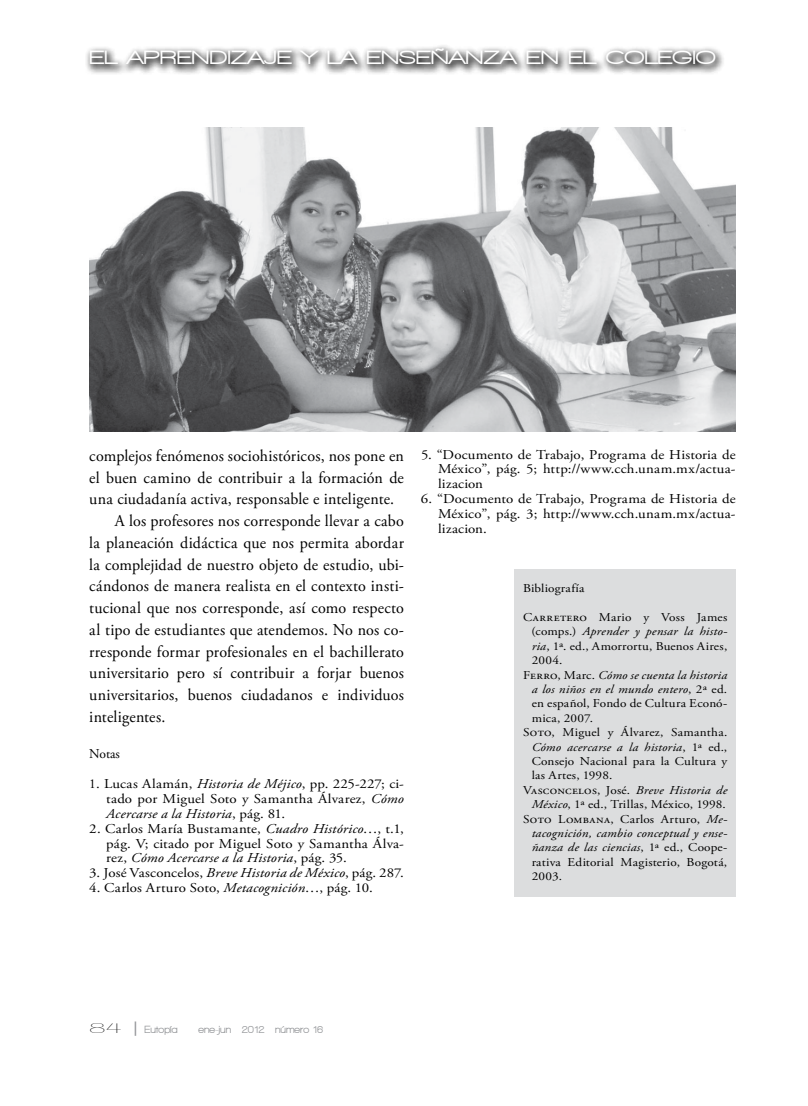
<style>
.page{position:relative;width:808px;height:1106px;background:#fff}
.page>*{position:absolute;margin:0;border:0;box-sizing:border-box;transform-origin:0 0}
.t1{font:900 19.5px "Walkway Expand";color:#fff}
.t2{font:900 19.5px "Walkway Expand";letter-spacing:.025em;color:#fff}
.t3{font:16.5px "Adobe Garamond Pro";letter-spacing:-.105em;color:#000}
.t4{font:13.5px/14.9px "Adobe Garamond Pro";letter-spacing:.01em;color:#000;text-align:justify;scale:1.1 1}
.t5{font:13.5px/14.9px "Adobe Garamond Pro";letter-spacing:.01em;color:#000;text-align:justify}
.t6{font:12px "Adobe Garamond Pro";letter-spacing:.02em;color:#000;scale:1.1 1}
.t7{font:italic 12px "Adobe Garamond Pro";letter-spacing:.015em;color:#000;scale:1.1 1}
.t8{font:12px "Adobe Garamond Pro";letter-spacing:-.015em;color:#000;scale:1.1 1}
.t9{font:800 10.5px "Walkway";color:#939598}
.s1{font-style:italic}
.s2{font-style:normal}
.s3{font-family:"Walkway Ultra Expand";font-weight:400;font-size:15px;color:#000}
.s4{font-family:"Verdana";font-weight:400;font-size:15px}
</style>
<div class="page">
<div style="left:84px;top:43px;width:641px;height:32px;background:#000;opacity:.81"></div>
<div style="left:515px;top:569px;width:221px;height:327px;background:#dcddde"></div>
<img style="left:89px;top:128px;width:647px;height:304px">
<p class="t1" style="left:89px;top:47px;width:454px">EL APRENDIZAJE Y LA ENSEÑANZA EN</p>
<p class="t2" style="left:568px;top:47px;width:149px">EL COLEGIO</p>
<p class="t3" style="left:89px;top:445px;width:316px">complejos fenómenos sociohistóricos, nos pone en</p>
<p class="t3" style="left:89px;top:467px;width:316px">el buen camino de contribuir a la formación de</p>
<p class="t3" style="left:89px;top:489px;width:306px">una ciudadanía activa, responsable e inteligente.</p>
<p class="t3" style="left:115px;top:511px;width:291px">A los profesores nos corresponde llevar a cabo</p>
<p class="t3" style="left:89px;top:532px;width:316px">la planeación didáctica que nos permita abordar</p>
<p class="t3" style="left:89px;top:554px;width:316px">la complejidad de nuestro objeto de estudio, ubi-</p>
<p class="t3" style="left:89px;top:576px;width:316px">cándonos de manera realista en el contexto insti-</p>
<p class="t3" style="left:89px;top:598px;width:316px">tucional que nos corresponde, así como respecto</p>
<p class="t3" style="left:89px;top:619px;width:316px">al tipo de estudiantes que atendemos. No nos co-</p>
<p class="t3" style="left:89px;top:641px;width:316px">rresponde formar profesionales en el bachillerato</p>
<p class="t3" style="left:89px;top:663px;width:316px">universitario pero sí contribuir a forjar buenos</p>
<p class="t3" style="left:89px;top:685px;width:316px">universitarios, buenos ciudadanos e individuos</p>
<p class="t3" style="left:89px;top:706px;width:78px">inteligentes.</p>
<p class="t5" style="left:89px;top:747px;width:32px">Notas</p>
<p class="t5" style="left:106px;top:777px;width:299px;text-indent:-17px">1. Lucas Alamán, <span class="s1">Historia de Méjico</span>, pp. 225-227; ci&shy;tado por Miguel Soto y Samantha Álvarez, <span class="s1">Cómo Acercarse a la Historia</span>, pág. 81.</p>
<p class="t4" style="left:106px;top:821px;width:272px;text-indent:-17px">2. Carlos María Bustamante, <span class="s1">Cuadro Histórico</span>…, t.1, pág. V; citado por Miguel Soto y Samantha Álva&shy;rez, <span class="s1">Cómo Acercarse a la Historia</span>, pág. 35.</p>
<p class="t4" style="left:89px;top:866px;width:288px">3. José Vasconcelos, <span class="s1">Breve Historia de México</span>, pág. 287.</p>
<p class="t4" style="left:89px;top:881px;width:259px">4. Carlos Arturo Soto, <span class="s1">Metacognición</span>…, pág. 10.</p>
<p class="t4" style="left:438px;top:447px;width:272px;text-indent:-17px">5. “Documento de Trabajo, Programa de Historia de México”, pág. 5; http://www.cch.unam.mx/actua&shy;lizacion</p>
<p class="t4" style="left:438px;top:492px;width:272px;text-indent:-17px">6. “Documento de Trabajo, Programa de Historia de México”, pág. 3; http://www.cch.unam.mx/actua&shy;lizacion.</p>
<p class="t6" style="left:523px;top:581px;width:57px">Bibliografía</p>
<p class="t6" style="left:523px;top:610px;width:187px">Carretero Mario y Voss James</p>
<p class="t7" style="left:532px;top:624px;width:179px"><span class="s2">(comps.)</span> Aprender y pensar la histo-</p>
<p class="t6" style="left:532px;top:638px;width:179px"><span class="s1">ria</span>, 1ª. ed., Amorrortu, Buenos Aires,</p>
<p class="t6" style="left:532px;top:653px;width:30px">2004.</p>
<p class="t7" style="left:523px;top:667px;width:187px"><span class="s2">Ferro, Marc.</span> Cómo se cuenta la historia</p>
<p class="t7" style="left:532px;top:682px;width:179px">a los niños en el mundo entero<span class="s2">, 2ª ed.</span></p>
<p class="t6" style="left:532px;top:696px;width:179px">en español, Fondo de Cultura Econó-</p>
<p class="t6" style="left:532px;top:710px;width:57px">mica, 2007.</p>
<p class="t6" style="left:523px;top:725px;width:187px">Soto, Miguel y Álvarez, Samantha.</p>
<p class="t7" style="left:532px;top:739px;width:179px">Cómo acercarse a la historia<span class="s2">, 1ª ed.,</span></p>
<p class="t6" style="left:532px;top:754px;width:179px">Consejo Nacional para la Cultura y</p>
<p class="t6" style="left:532px;top:768px;width:75px">las Artes, 1998.</p>
<p class="t6" style="left:523px;top:782px;width:187px">Vasconcelos, José. <span class="s1">Breve Historia de</span></p>
<p class="t8" style="left:532px;top:797px;width:178px"><span class="s1">México</span>, 1ª ed., Trillas, México, 1998.</p>
<p class="t6" style="left:523px;top:811px;width:187px">Soto Lombana, Carlos Arturo, <span class="s1">Me-</span></p>
<p class="t7" style="left:532px;top:826px;width:179px">tacognición, cambio conceptual y ense-</p>
<p class="t7" style="left:532px;top:840px;width:179px">ñanza de las ciencias<span class="s2">, 1ª ed., Coope-</span></p>
<p class="t6" style="left:532px;top:854px;width:179px">rativa Editorial Magisterio, Bogotá,</p>
<p class="t6" style="left:532px;top:869px;width:29px">2003.</p>
<p class="t9" style="left:89px;top:1024px;width:90px"><span class="s3">84</span> <span class="s4">|</span> Eutopía</p>
<p class="t9" style="left:199px;top:1024px;width:126px">ene-jun 2012 número 16</p>
</div>
